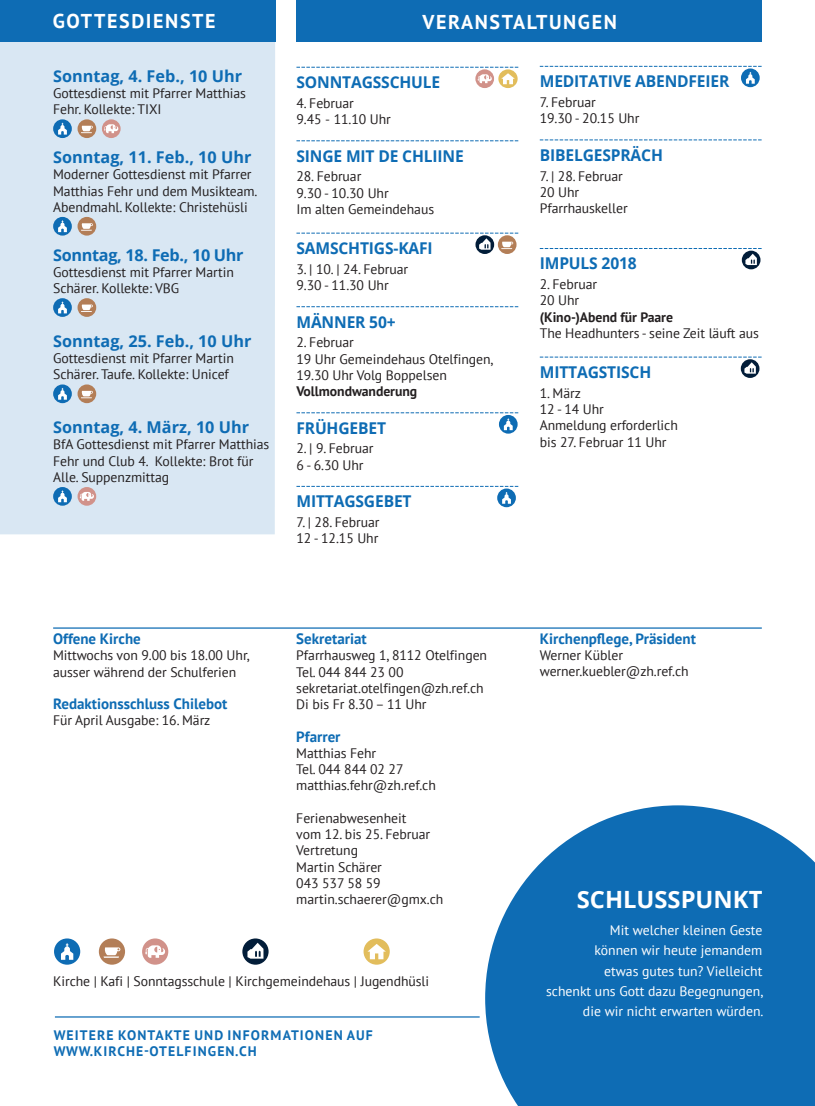
<style>
.page{position:relative;width:815px;height:1106px;background:#fff}
.page>*{position:absolute;margin:0;border:0;box-sizing:border-box;transform-origin:0 0}
.t1{font:700 23.75px "Open Sans";color:#fff}
.t2{font:700 20px "PT Sans";letter-spacing:.08em;color:#fff}
.t3{font:700 16.25px "Open Sans";letter-spacing:-.01em;color:#0e6cb4;scale:.96 1}
.t4{font:700 16.25px "Open Sans";letter-spacing:-.01em;color:#0e6cb4}
.t5{font:700 15px "PT Sans";color:#0e6cb4}
.t6{font:13.75px/16.2px "PT Sans";letter-spacing:-.005em;color:#231f20}
.t7{font:13.75px/20px "PT Sans";color:#fff;text-align:right}
.t8{font:700 13.75px/16.5px "PT Sans";letter-spacing:.08em;color:#0e6cb4}
.t9{font:700 13.75px "PT Sans";letter-spacing:-.005em;color:#231f20}
</style>
<div class="page">
<svg style="left:485px;top:805px;width:330px;height:301px;background:#2c7ebd"></svg>
<div style="left:0;top:41px;width:275px;height:493px;background:#d9e7f3"></div>
<div style="left:53px;top:119px;width:19px;height:19px;background:#0e6cb4;border-radius:50%"></div>
<svg style="left:58px;top:123px;width:9px;height:12px"></svg>
<svg style="left:78px;top:119px;width:18px;height:19px"></svg>
<svg style="left:81px;top:126px;width:12px;height:7px"></svg>
<svg style="left:102px;top:119px;width:19px;height:19px"></svg>
<svg style="left:104px;top:124px;width:14px;height:9px"></svg>
<svg style="left:53px;top:217px;width:19px;height:19px"></svg>
<svg style="left:58px;top:220px;width:9px;height:12px"></svg>
<div style="left:78px;top:217px;width:18px;height:19px;background:#b37e57;border-radius:50%"></div>
<svg style="left:81px;top:223px;width:12px;height:8px"></svg>
<svg style="left:53px;top:298px;width:19px;height:19px"></svg>
<svg style="left:58px;top:302px;width:9px;height:11px"></svg>
<div style="left:78px;top:298px;width:18px;height:19px;background:#b37e57;border-radius:50%"></div>
<svg style="left:81px;top:304px;width:12px;height:8px"></svg>
<div style="left:53px;top:384px;width:19px;height:19px;background:#0e6cb4;border-radius:50%"></div>
<svg style="left:58px;top:388px;width:9px;height:12px"></svg>
<svg style="left:78px;top:384px;width:18px;height:19px"></svg>
<svg style="left:81px;top:391px;width:12px;height:7px"></svg>
<svg style="left:53px;top:487px;width:19px;height:19px"></svg>
<svg style="left:58px;top:490px;width:9px;height:12px"></svg>
<div style="left:78px;top:487px;width:18px;height:19px;background:#d1928a;border-radius:50%"></div>
<svg style="left:80px;top:492px;width:14px;height:9px"></svg>
<div style="left:0;top:0;width:275px;height:41px;background:#0e6cb4"></div>
<div style="left:296px;top:0;width:466px;height:42px;background:#0e6cb4"></div>
<svg style="left:296px;top:140px;width:223px;height:1px"></svg>
<svg style="left:296px;top:306px;width:223px;height:1px"></svg>
<svg style="left:475px;top:235px;width:19px;height:19px"></svg>
<svg style="left:498px;top:235px;width:19px;height:19px"></svg>
<svg style="left:296px;top:233px;width:223px;height:17px"></svg>
<svg style="left:499px;top:415px;width:19px;height:18px"></svg>
<svg style="left:296px;top:412px;width:223px;height:18px"></svg>
<svg style="left:497px;top:488px;width:19px;height:19px"></svg>
<svg style="left:296px;top:486px;width:223px;height:18px"></svg>
<svg style="left:540px;top:139px;width:222px;height:1px"></svg>
<svg style="left:741px;top:68px;width:19px;height:19px"></svg>
<svg style="left:540px;top:66px;width:222px;height:18px"></svg>
<svg style="left:742px;top:251px;width:18px;height:18px"></svg>
<svg style="left:540px;top:248px;width:222px;height:17px"></svg>
<svg style="left:741px;top:359px;width:18px;height:19px"></svg>
<svg style="left:540px;top:356px;width:222px;height:17px"></svg>
<svg style="left:242px;top:938px;width:27px;height:26px"></svg>
<svg style="left:247px;top:942px;width:16px;height:16px"></svg>
<hr style="left:55px;top:1016px;width:425px;height:1px;background:#0e6cb4">
<hr style="left:53px;top:627px;width:709px;height:1px;background:#0e6cb4">
<svg style="left:364px;top:938px;width:26px;height:26px"></svg>
<div style="left:99px;top:938px;width:26px;height:26px;background:#b37e57;border-radius:50%"></div>
<svg style="left:104px;top:947px;width:16px;height:10px"></svg>
<div style="left:54px;top:938px;width:26px;height:26px;background:#0e6cb4;border-radius:50%"></div>
<svg style="left:61px;top:943px;width:12px;height:16px"></svg>
<div style="left:142px;top:938px;width:26px;height:26px;background:#d1928a;border-radius:50%"></div>
<svg style="left:145px;top:945px;width:20px;height:12px"></svg>
<svg style="left:296px;top:67px;width:223px;height:21px"></svg>
<h2 class="t2" style="left:53px;top:8px;width:164px">GOTTESDIENSTE</h2>
<p class="t4" style="left:53px;top:64px;width:190px">Sonntag, 4. Feb., 10 Uhr</p>
<p class="t6" style="left:53px;top:85px;width:194px">Gottesdienst mit Pfarrer Matthias<br>Fehr. Kollekte: TIXI</p>
<p class="t4" style="left:53px;top:146px;width:200px">Sonntag, 11. Feb., 10 Uhr</p>
<p class="t6" style="left:53px;top:166px;width:206px">Moderner Gottesdienst mit Pfarrer<br>Matthias Fehr und dem Musikteam.<br>Abendmahl. Kollekte: Christehüsli</p>
<p class="t4" style="left:53px;top:243px;width:192px">Sonntag, 18. Feb., 10 Uhr</p>
<p class="t6" style="left:53px;top:263px;width:182px">Gottesdienst mit Pfarrer Martin<br>Schärer. Kollekte: VBG</p>
<p class="t4" style="left:53px;top:329px;width:200px">Sonntag, 25. Feb., 10 Uhr</p>
<p class="t6" style="left:53px;top:350px;width:182px">Gottesdienst mit Pfarrer Martin<br>Schärer. Taufe. Kollekte: Unicef</p>
<p class="t4" style="left:53px;top:416px;width:197px">Sonntag, 4. März, 10 Uhr</p>
<p class="t6" style="left:53px;top:436px;width:218px">BfA Gottesdienst mit Pfarrer Matthias<br>Fehr und Club 4. Kollekte: Brot für<br>Alle. Suppenzmittag</p>
<h2 class="t2" style="left:422px;top:8px;width:196px">VERANSTALTUNGEN</h2>
<p class="t3" style="left:296px;top:71px;width:151px">SONNTAGSSCHULE</p>
<p class="t6" style="left:296px;top:95px;width:96px">4. Februar<br>9.45 - 11.10 Uhr</p>
<p class="t3" style="left:296px;top:144px;width:176px">SINGE MIT DE CHLIINE</p>
<p class="t6" style="left:296px;top:168px;width:139px">28. Februar<br>9.30 - 10.30 Uhr<br>Im alten Gemeindehaus</p>
<p class="t3" style="left:296px;top:237px;width:143px">SAMSCHTIGS-KAFI</p>
<p class="t6" style="left:296px;top:260px;width:113px">3. | 10. | 24. Februar<br>9.30 - 11.30 Uhr</p>
<p class="t3" style="left:296px;top:310px;width:105px">MÄNNER 50+</p>
<p class="t6" style="left:296px;top:334px;width:199px">2. Februar<br>19 Uhr Gemeindehaus Otelfingen,<br>19.30 Uhr Volg Boppelsen</p>
<p class="t9" style="left:296px;top:382px;width:122px">Vollmondwanderung</p>
<p class="t3" style="left:296px;top:416px;width:95px">FRÜHGEBET</p>
<p class="t6" style="left:296px;top:440px;width:79px">2. | 9. Februar<br>6 - 6.30 Uhr</p>
<p class="t3" style="left:296px;top:490px;width:121px">MITTAGSGEBET</p>
<p class="t6" style="left:296px;top:514px;width:85px">7. | 28. Februar<br>12 - 12.15 Uhr</p>
<p class="t3" style="left:540px;top:70px;width:199px">MEDITATIVE ABENDFEIER</p>
<p class="t6" style="left:540px;top:94px;width:101px">7. Februar<br>19.30 - 20.15 Uhr</p>
<p class="t3" style="left:540px;top:143px;width:130px">BIBELGESPRÄCH</p>
<p class="t6" style="left:540px;top:167px;width:89px">7. | 28. Februar<br>20 Uhr<br>Pfarrhauskeller</p>
<p class="t3" style="left:540px;top:252px;width:103px">IMPULS 2018</p>
<p class="t6" style="left:540px;top:276px;width:59px">2. Februar<br>20 Uhr</p>
<p class="t9" style="left:540px;top:308px;width:135px">(Kino-)Abend für Paare</p>
<p class="t6" style="left:540px;top:325px;width:221px">The Headhunters - seine Zeit läuft aus</p>
<p class="t3" style="left:540px;top:360px;width:118px">MITTAGSTISCH</p>
<p class="t6" style="left:540px;top:384px;width:140px">1. März<br>12 - 14 Uhr<br>Anmeldung erforderlich bis 27. Februar 11 Uhr</p>
<p class="t5" style="left:53px;top:629px;width:89px">Offene Kirche</p>
<p class="t6" style="left:53px;top:647px;width:198px">Mittwochs von 9.00 bis 18.00 Uhr, ausser während der Schulferien</p>
<p class="t5" style="left:53px;top:694px;width:176px">Redaktionsschluss Chilebot</p>
<p class="t6" style="left:53px;top:712px;width:159px">Für April Ausgabe: 16. März</p>
<p class="t5" style="left:296px;top:629px;width:72px">Sekretariat</p>
<p class="t6" style="left:296px;top:647px;width:192px">Pfarrhausweg 1, 8112 Otelfingen<br>Tel. 044 844 23 00 sekretariat.otelfingen@zh.ref.ch<br>Di bis Fr 8.30 – 11 Uhr</p>
<p class="t5" style="left:296px;top:726px;width:46px">Pfarrer</p>
<p class="t6" style="left:296px;top:744px;width:141px">Matthias Fehr<br>Tel. 044 844 02 27 matthias.fehr@zh.ref.ch</p>
<p class="t6" style="left:296px;top:809px;width:149px">Ferienabwesenheit<br>vom 12. bis 25. Februar<br>Vertretung<br>Martin Schärer<br>043 537 58 59 martin.schaerer@gmx.ch</p>
<p class="t6" style="left:53px;top:973px;width:378px">Kirche | Kafi | Sonntagsschule | Kirchgemeindehaus | Jugendhüsli</p>
<p class="t8" style="left:54px;top:1026px;width:321px">WEITERE KONTAKTE UND INFORMATIONEN AUF<br>WWW.KIRCHE-OTELFINGEN.CH</p>
<p class="t5" style="left:540px;top:629px;width:158px">Kirchenpflege, Präsident</p>
<p class="t6" style="left:540px;top:647px;width:151px">Werner Kübler werner.kuebler@zh.ref.ch</p>
<h1 class="t1" style="left:577px;top:882px;width:187px">SCHLUSSPUNKT</h1>
<p class="t7" style="left:546px;top:920px;width:219px">Mit welcher kleinen Geste<br>können wir heute jemandem<br>etwas gutes tun? Vielleicht<br>schenkt uns Gott dazu Begegnungen, die wir nicht erwarten würden.</p>
</div>
